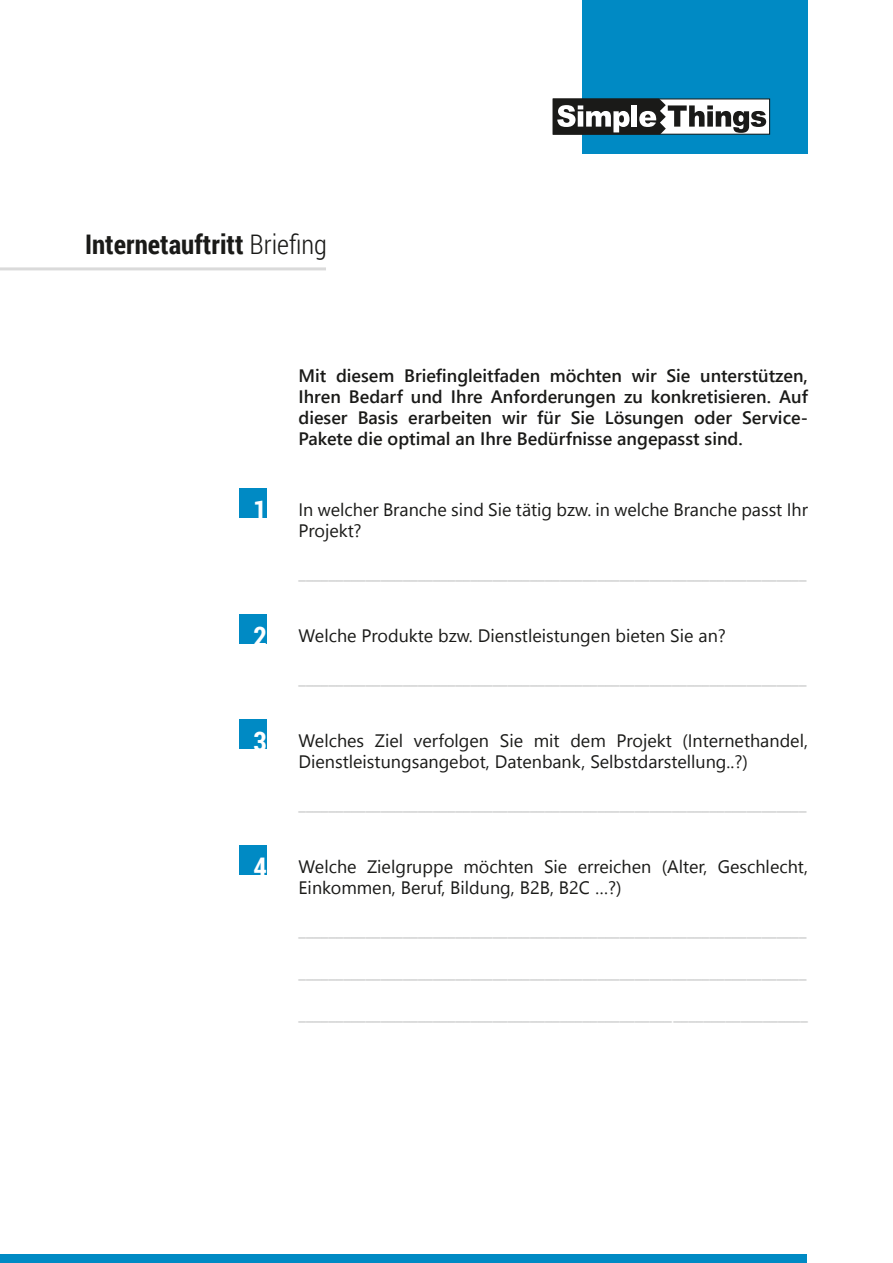
<style>
.page{position:relative;width:893px;height:1263px;background:#fff}
.page>*{position:absolute;margin:0;border:0;box-sizing:border-box;transform-origin:0 0}
.t1{font:700 27px "Roboto Condensed";color:#1a1a18}
.t2{font:700 27px "Roboto Condensed";color:#fff}
.t3{font:18px "Segoe UI";color:#c5c6c6}
.t4{font:18px/21px "Segoe UI";color:#1a1a18}
.t5{font:600 18px/21px "Segoe UI";color:#1a1a18;text-align:justify}
.s1{font-weight:300}
</style>
<div class="page">
<div style="left:0;top:1254px;width:807px;height:9px;background:#008ac4"></div>
<div style="left:583px;top:1px;width:225px;height:153px;background:#008ac4"></div>
<svg style="left:553px;top:99px;width:213px;height:36px;background:#858585"></svg>
<hr style="left:0;top:267px;width:326px;height:3px;background:#dadada">
<div style="left:239px;top:488px;width:28px;height:30px;background:#008ac4"></div>
<div style="left:239px;top:614px;width:28px;height:30px;background:#008ac4"></div>
<div style="left:239px;top:719px;width:28px;height:30px;background:#008ac4"></div>
<div style="left:239px;top:845px;width:28px;height:30px;background:#008ac4"></div>
<h1 class="t1" style="left:85px;top:225px;width:243px">Internetauftritt <span class="s1">Briefing</span></h1>
<p class="t5" style="left:299px;top:364px;width:511px">Mit diesem Briefingleitfaden möchten wir Sie unterstützen, Ihren Bedarf und Ihre Anforderungen zu konkretisieren. Auf dieser Basis erarbeiten wir für Sie Lösungen oder Service-Pakete die optimal an Ihre Bedürfnisse angepasst sind.</p>
<h1 class="t2" style="left:253px;top:491px;width:15px">1</h1>
<p class="t4" style="left:299px;top:499px;width:511px">In welcher Branche sind Sie tätig bzw. in welche Branche passt Ihr<br>Projekt?</p>
<p class="t3" style="left:299px;top:558px;width:509px">____________________________________________________________________</p>
<h1 class="t2" style="left:253px;top:617px;width:15px">2</h1>
<p class="t4" style="left:299px;top:625px;width:429px">Welche Produkte bzw. Dienstleistungen bieten Sie an?</p>
<p class="t3" style="left:299px;top:663px;width:509px">____________________________________________________________________</p>
<h1 class="t2" style="left:253px;top:722px;width:15px">3</h1>
<p class="t4" style="left:299px;top:730px;width:511px">Welches Ziel verfolgen Sie mit dem Projekt (Internethandel,<br>Dienstleistungsangebot, Datenbank, Selbstdarstellung..?)</p>
<p class="t3" style="left:299px;top:789px;width:509px">____________________________________________________________________</p>
<h1 class="t2" style="left:253px;top:848px;width:15px">4</h1>
<p class="t4" style="left:299px;top:856px;width:511px">Welche Zielgruppe möchten Sie erreichen (Alter, Geschlecht,<br>Einkommen, Beruf, Bildung, B2B, B2C …?)</p>
<p class="t3" style="left:299px;top:915px;width:509px">____________________________________________________________________</p>
<p class="t3" style="left:299px;top:957px;width:509px">____________________________________________________________________</p>
<p class="t3" style="left:299px;top:999px;width:511px">__________________________________________________ __________________</p>
</div>
